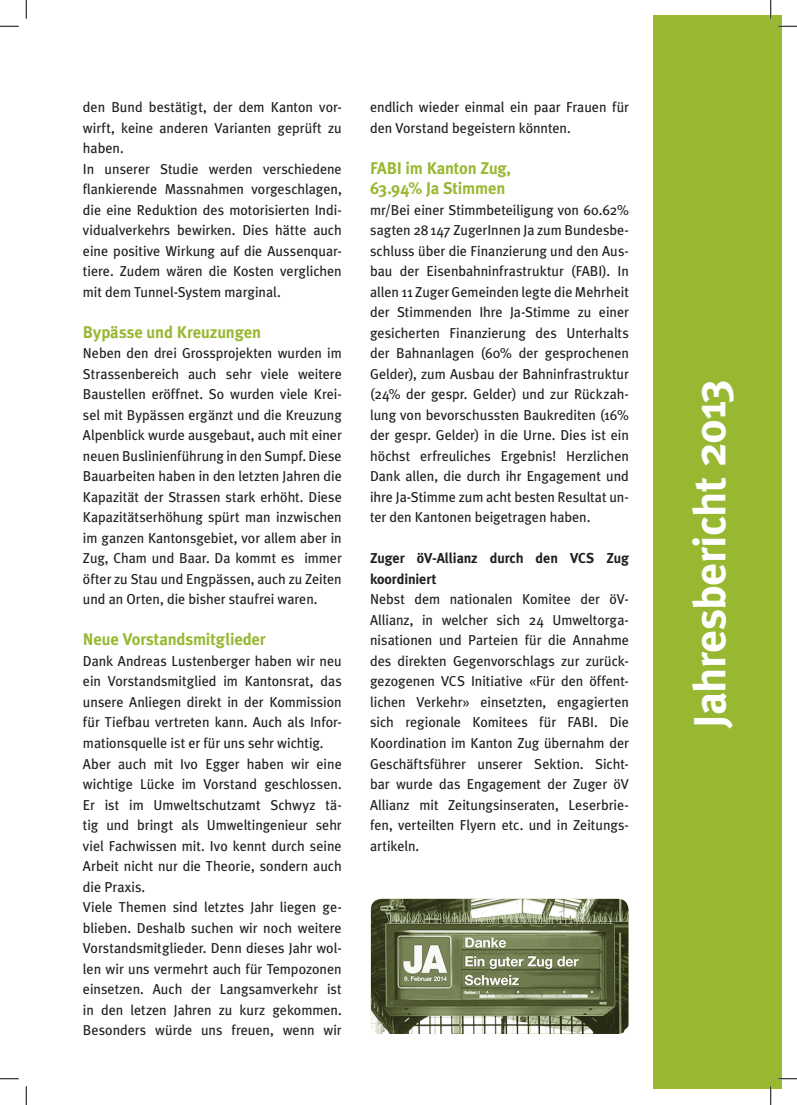
<style>
.page{position:relative;width:797px;height:1105px;background:#fff}
.page>*{position:absolute;margin:0;border:0;box-sizing:border-box;transform-origin:0 0}
.t1{font:700 45px "Meta Plus";letter-spacing:-.015em;color:#fff}
.t2{font:700 16.88px/20.5px "Meta Plus";letter-spacing:-.01em;color:#98b832}
.t3{font:14.38px/20.5px "Meta Plus";letter-spacing:-.005em;color:#1f1e21}
.t4{font:700 14.38px/20.5px "Meta Plus";letter-spacing:-.01em;color:#1f1e21}
</style>
<div class="page">
<img style="left:371px;top:899px;width:257px;height:135px">
<div style="left:653px;top:16px;width:128px;height:1073px;background:#98b832"></div>
<svg style="left:0;top:25px;width:19px;height:2px"></svg>
<svg style="left:778px;top:25px;width:19px;height:2px"></svg>
<svg style="left:0;top:1078px;width:19px;height:1px"></svg>
<svg style="left:778px;top:1078px;width:19px;height:1px"></svg>
<svg style="left:25px;top:0;width:2px;height:19px"></svg>
<svg style="left:25px;top:1086px;width:2px;height:19px"></svg>
<svg style="left:770px;top:0;width:1px;height:19px"></svg>
<svg style="left:770px;top:1086px;width:1px;height:19px"></svg>
<p class="t3" style="left:83px;top:97px;width:260px">den Bund bestätigt, der dem Kanton vor&shy;wirft, keine anderen Varianten geprüft zu haben.<br>In unserer Studie werden verschiedene flankierende Massnahmen vorgeschlagen, die eine Reduktion des motorisierten Indi&shy;vidualverkehrs bewirken. Dies hätte auch eine positive Wirkung auf die Aussenquar&shy;tiere. Zudem wären die Kosten verglichen mit dem Tunnel-System marginal.</p>
<p class="t2" style="left:83px;top:322px;width:180px">Bypässe und Kreuzungen</p>
<p class="t3" style="left:83px;top:343px;width:260px;text-align:justify">Neben den drei Grossprojekten wurden im Strassenbereich auch sehr viele weitere Baustellen eröffnet. So wurden viele Krei&shy;sel mit Bypässen ergänzt und die Kreuzung Alpenblick wurde ausgebaut, auch mit einer neuen Buslinienführung in den Sumpf. Diese Bauarbeiten haben in den letzten Jahren die Kapazität der Strassen stark erhöht. Diese Kapazitätserhöhung spürt man inzwischen im ganzen Kantonsgebiet, vor allem aber in Zug, Cham und Baar. Da kommt es immer öfter zu Stau und Engpässen, auch zu Zeiten und an Orten, die bisher staufrei waren.</p>
<p class="t2" style="left:83px;top:629px;width:184px">Neue Vorstandsmitglieder</p>
<p class="t3" style="left:83px;top:651px;width:260px">Dank Andreas Lustenberger haben wir neu ein Vorstandsmitglied im Kantonsrat, das unsere Anliegen direkt in der Kommission für Tiefbau vertreten kann. Auch als Infor&shy;mationsquelle ist er für uns sehr wichtig.<br>Aber auch mit Ivo Egger haben wir eine wichtige Lücke im Vorstand geschlossen.<br>Er ist im Umweltschutzamt Schwyz tä&shy;tig und bringt als Umweltingenieur sehr viel Fachwissen mit. Ivo kennt durch seine Arbeit nicht nur die Theorie, sondern auch die Praxis.<br>Viele Themen sind letztes Jahr liegen ge&shy;blieben. Deshalb suchen wir noch weitere Vorstandsmitglieder. Denn dieses Jahr wol&shy;len wir uns vermehrt auch für Tempozonen einsetzen. Auch der Langsamverkehr ist in den letzen Jahren zu kurz gekommen.<br>Besonders würde uns freuen, wenn wir</p>
<p class="t3" style="left:370px;top:97px;width:260px">endlich wieder einmal ein paar Frauen für den Vorstand begeistern könnten.</p>
<p class="t2" style="left:370px;top:158px;width:142px">FABI im Kanton Zug,<br>63.94% Ja Stimmen</p>
<p class="t3" style="left:370px;top:199px;width:260px;text-align:justify">mr/Bei einer Stimmbeteiligung von 60.62% sagten 28147 ZugerInnen Ja zum Bundesbe&shy;schluss über die Finanzierung und den Aus&shy;bau der Eisenbahninfrastruktur (FABI). In allen 11 Zuger Gemeinden legte die Mehrheit der Stimmenden Ihre Ja-Stimme zu einer gesicherten Finanzierung des Unterhalts der Bahnanlagen (60% der gesprochenen Gelder), zum Ausbau der Bahninfrastruktur (24% der gespr. Gelder) und zur Rückzah&shy;lung von bevorschussten Baukrediten (16% der gespr. Gelder) in die Urne. Dies ist ein höchst erfreuliches Ergebnis! Herzlichen Dank allen, die durch ihr Engagement und ihre Ja-Stimme zum acht besten Resultat un&shy;ter den Kantonen beigetragen haben.</p>
<p class="t4" style="left:370px;top:548px;width:260px">Zuger öV-Allianz durch den VCS Zug koordiniert</p>
<p class="t3" style="left:370px;top:589px;width:260px;text-align:justify">Nebst dem nationalen Komitee der öV-Allianz, in welcher sich 24 Umweltorga&shy;nisationen und Parteien für die Annahme des direkten Gegenvorschlags zur zurück&shy;gezogenen VCS Initiative «Für den öffent&shy;lichen Verkehr» einsetzten, engagierten sich regionale Komitees für FABI. Die Koordination im Kanton Zug übernahm der Geschäftsführer unserer Sektion. Sicht&shy;bar wurde das Engagement der Zuger öV Allianz mit Zeitungsinseraten, Leserbrie&shy;fen, verteilten Flyern etc. und in Zeitungs&shy;artikeln.</p>
<h1 class="t1" style="left:683px;top:728px;width:351px;rotate:-90deg">Jahresbericht 2013</h1>
</div>
